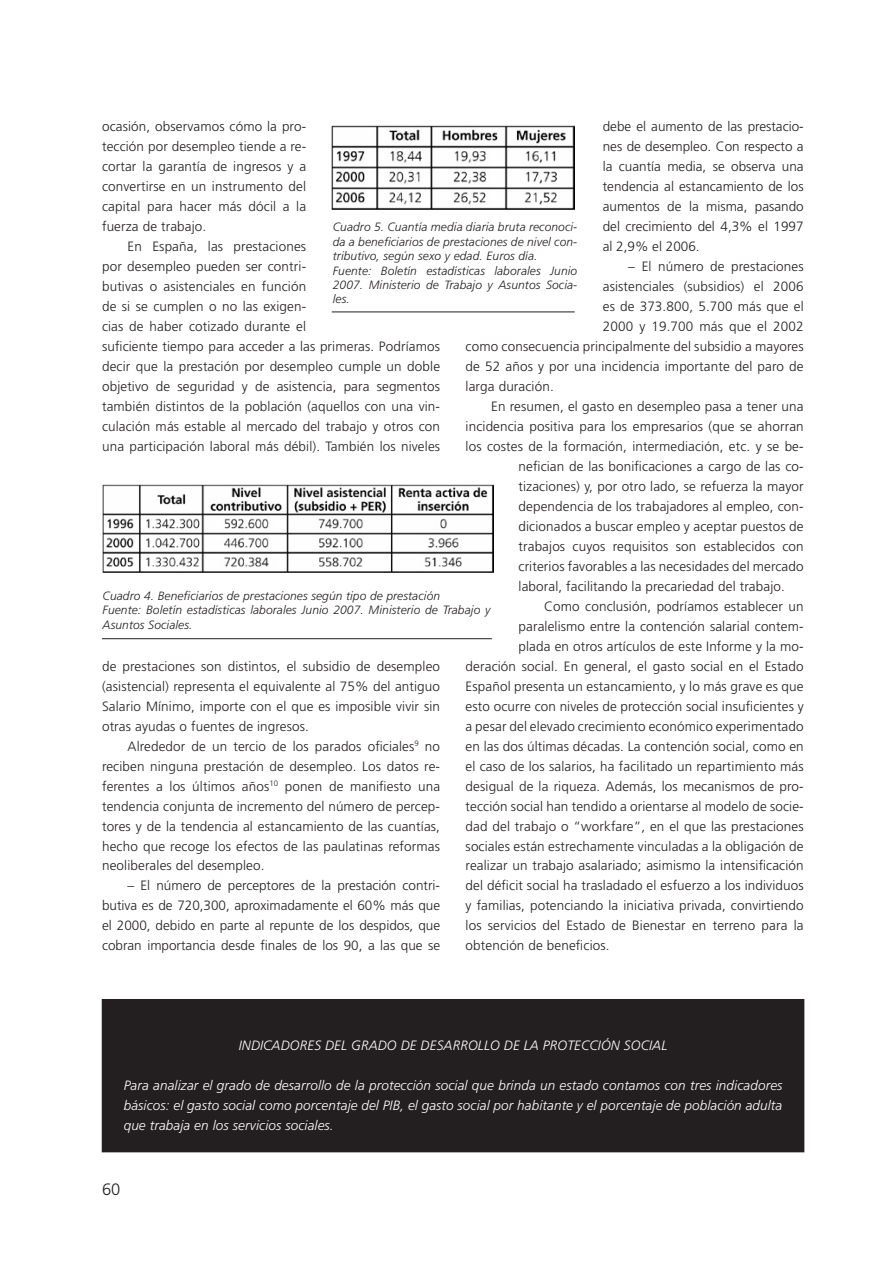
<style>
.page{position:relative;width:893px;height:1263px;background:#fff}
.page>*{position:absolute;margin:0;border:0;box-sizing:border-box;transform-origin:0 0}
.t1{font:300 16.5px "Frutiger";color:#231f20}
.t2{font:300 13.5px/20px "Frutiger";letter-spacing:.01em;color:#231f20;text-align:justify}
.t3{font:italic 300 13.5px/20px "Frutiger";letter-spacing:.01em;color:#fff;text-align:justify}
.t4{font:italic 300 12px/14.4px "Frutiger";letter-spacing:.01em;color:#231f20}
</style>
<div class="page">
<div style="left:102px;top:999px;width:702px;height:153px;background:#231f20"></div>
<img style="left:332px;top:125px;width:243px;height:84px">
<hr style="left:332px;top:312px;width:243px;height:1px;background:#231f20">
<img style="left:102px;top:484px;width:391px;height:89px">
<hr style="left:102px;top:638px;width:390px;height:1px;background:#231f20">
<p class="t2" style="left:102px;top:116px;width:206px">ocasión, observamos cómo la pro&shy;tección por desempleo tiende a re&shy;cortar la garantía de ingresos y a convertirse en un instrumento del capital para hacer más dócil a la fuerza de trabajo.</p>
<p class="t2" style="left:102px;top:236px;width:340px;text-align:left;text-indent:26px">En España, las prestaciones<br>por desempleo pueden ser contri-<br>butivas o asistenciales en función<br>de si se cumplen o no las exigen-<br>cias de haber cotizado durante el<br>suficiente tiempo para acceder a las primeras. Podríamos decir que la prestación por desempleo cumple un doble objetivo de seguridad y de asistencia, para segmentos también distintos de la población (aquellos con una vin&shy;culación más estable al mercado del trabajo y otros con una participación laboral más débil). También los niveles</p>
<p class="t2" style="left:603px;top:116px;width:202px">debe el aumento de las prestacio&shy;nes de desempleo. Con respecto a la cuantía media, se observa una tendencia al estancamiento de los aumentos de la misma, pasando del crecimiento del 4,3% el 1997 al 2,9% el 2006.</p>
<p class="t2" style="left:628px;top:256px;width:177px">– El número de prestaciones</p>
<p class="t2" style="left:603px;top:276px;width:202px">asistenciales (subsidios) el 2006</p>
<p class="t2" style="left:603px;top:296px;width:202px">es de 373.800, 5.700 más que el</p>
<p class="t2" style="left:603px;top:316px;width:202px">2000 y 19.700 más que el 2002</p>
<p class="t2" style="left:466px;top:336px;width:340px">como consecuencia principalmente del subsidio a mayores</p>
<p class="t2" style="left:466px;top:356px;width:339px">de 52 años y por una incidencia importante del paro de</p>
<p class="t2" style="left:466px;top:376px;width:90px">larga duración.</p>
<p class="t2" style="left:491px;top:396px;width:314px">En resumen, el gasto en desempleo pasa a tener una</p>
<p class="t2" style="left:466px;top:416px;width:340px">incidencia positiva para los empresarios (que se ahorran</p>
<p class="t2" style="left:466px;top:436px;width:340px">los costes de la formación, intermediación, etc. y se be-</p>
<p class="t2" style="left:518px;top:456px;width:287px">nefician de las bonificaciones a cargo de las co-</p>
<p class="t2" style="left:518px;top:476px;width:287px">tizaciones) y, por otro lado, se refuerza la mayor</p>
<p class="t2" style="left:518px;top:496px;width:287px">dependencia de los trabajadores al empleo, con-</p>
<p class="t2" style="left:518px;top:516px;width:287px">dicionados a buscar empleo y aceptar puestos de</p>
<p class="t2" style="left:518px;top:536px;width:287px">trabajos cuyos requisitos son establecidos con</p>
<p class="t2" style="left:518px;top:556px;width:287px">criterios favorables a las necesidades del mercado</p>
<p class="t2" style="left:518px;top:576px;width:268px">laboral, facilitando la precariedad del trabajo.</p>
<p class="t2" style="left:544px;top:596px;width:261px">Como conclusión, podríamos establecer un</p>
<p class="t2" style="left:518px;top:616px;width:287px">paralelismo entre la contención salarial contem-</p>
<p class="t2" style="left:518px;top:636px;width:287px">plada en otros artículos de este Informe y la mo-</p>
<p class="t2" style="left:466px;top:656px;width:340px">deración social. En general, el gasto social en el Estado</p>
<p class="t2" style="left:466px;top:676px;width:339px">Español presenta un estancamiento, y lo más grave es que</p>
<p class="t2" style="left:466px;top:696px;width:339px">esto ocurre con niveles de protección social insuficientes y</p>
<p class="t2" style="left:466px;top:716px;width:339px">a pesar del elevado crecimiento económico experimentado</p>
<p class="t2" style="left:466px;top:736px;width:340px">en las dos últimas décadas. La contención social, como en</p>
<p class="t2" style="left:466px;top:756px;width:340px">el caso de los salarios, ha facilitado un repartimiento más</p>
<p class="t2" style="left:466px;top:776px;width:340px">desigual de la riqueza. Además, los mecanismos de pro-</p>
<p class="t2" style="left:466px;top:796px;width:340px">tección social han tendido a orientarse al modelo de socie-</p>
<p class="t2" style="left:466px;top:816px;width:340px">dad del trabajo o “workfare”, en el que las prestaciones</p>
<p class="t2" style="left:466px;top:836px;width:340px">sociales están estrechamente vinculadas a la obligación de</p>
<p class="t2" style="left:466px;top:856px;width:340px">realizar un trabajo asalariado; asimismo la intensificación</p>
<p class="t2" style="left:466px;top:876px;width:340px">del déficit social ha trasladado el esfuerzo a los individuos</p>
<p class="t2" style="left:466px;top:896px;width:340px">y familias, potenciando la iniciativa privada, convirtiendo</p>
<p class="t2" style="left:466px;top:916px;width:340px">los servicios del Estado de Bienestar en terreno para la</p>
<p class="t2" style="left:466px;top:936px;width:146px">obtención de beneficios.</p>
<p class="t4" style="left:333px;top:220px;width:246px">Cuadro 5. Cuantía media diaria bruta reconoci&shy;da a beneficiarios de prestaciones de nivel con&shy;tributivo, según sexo y edad. Euros día.<br>Fuente: Boletín estadísticas laborales Junio 2007. Ministerio de Trabajo y Asuntos Socia&shy;les.</p>
<p class="t4" style="left:103px;top:589px;width:389px">Cuadro 4. Beneficiarios de prestaciones según tipo de prestación<br>Fuente: Boletín estadísticas laborales Junio 2007. Ministerio de Trabajo y<br>Asuntos Sociales.</p>
<p class="t2" style="left:102px;top:656px;width:340px">de prestaciones son distintos, el subsidio de desempleo (asistencial) representa el equivalente al 75% del antiguo Salario Mínimo, importe con el que es imposible vivir sin otras ayudas o fuentes de ingresos.</p>
<p class="t2" style="left:102px;top:736px;width:340px;text-indent:26px">Alrededor de un tercio de los parados oficiales<sup>9</sup> no reciben ninguna prestación de desempleo. Los datos re&shy;ferentes a los últimos años<sup>10</sup> ponen de manifiesto una tendencia conjunta de incremento del número de percep&shy;tores y de la tendencia al estancamiento de las cuantías, hecho que recoge los efectos de las paulatinas reformas neoliberales del desempleo.</p>
<p class="t2" style="left:102px;top:876px;width:340px;text-indent:26px">– El número de perceptores de la prestación contri&shy;butiva es de 720,300, aproximadamente el 60% más que el 2000, debido en parte al repunte de los despidos, que cobran importancia desde finales de los 90, a las que se</p>
<p class="t3" style="left:239px;top:1036px;width:430px">INDICADORES DEL GRADO DE DESARROLLO DE LA PROTECCIÓN SOCIAL</p>
<p class="t3" style="left:124px;top:1075px;width:660px">Para analizar el grado de desarrollo de la protección social que brinda un estado contamos con tres indicadores básicos: el gasto social como porcentaje del PIB, el gasto social por habitante y el porcentaje de población adulta que trabaja en los servicios sociales.</p>
<p class="t1" style="left:102px;top:1180px;width:20px">60</p>
</div>
